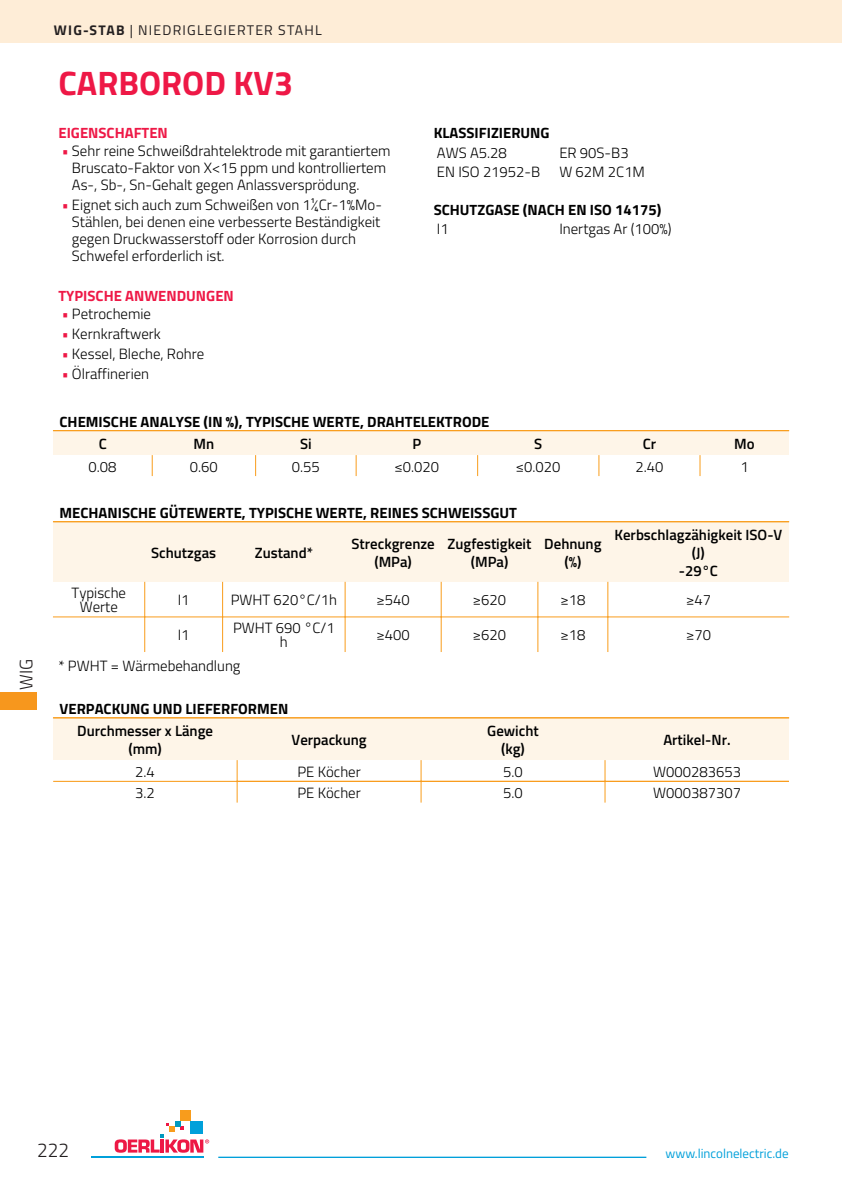
<style>
.page{position:relative;width:842px;height:1191px;background:#fff}
.page>*{position:absolute;margin:0;border:0;box-sizing:border-box;transform-origin:0 0}
.t1{font:700 34px "Titillium Web";color:#ee1846}
.t2{font:300 20px "Titillium Web";color:#231f20;scale:.95 1}
.t3{font:300 18px "Titillium Web";color:#231f20}
.t4{font:300 14.8px/17px "Titillium Web";color:#000}
.t5{font:700 14.8px "Titillium Web";color:#000}
.t6{font:600 14.8px/17.8px "Titillium Web";color:#000;text-align:center}
.t7{font:700 14.8px "Titillium Web";color:#ee1846}
.t8{font:14px "Titillium";letter-spacing:.085em;color:#231f20}
.t9{font:13px "Titillium Web";color:#00a0da}
.s1{font-weight:700}
.s2{color:#ee1846}
</style>
<div class="page">
<div style="left:53px;top:430px;width:99px;height:25px;background:#fef5e8"></div>
<div style="left:152px;top:430px;width:104px;height:25px;background:#fef5e8"></div>
<div style="left:256px;top:430px;width:100px;height:25px;background:#fef5e8"></div>
<div style="left:356px;top:430px;width:122px;height:25px;background:#fef5e8"></div>
<div style="left:478px;top:430px;width:121px;height:25px;background:#fef5e8"></div>
<div style="left:599px;top:430px;width:101px;height:25px;background:#fef5e8"></div>
<div style="left:700px;top:430px;width:89px;height:25px;background:#fef5e8"></div>
<hr style="left:53px;top:430px;width:736px;height:1px;background:#f99d1c">
<svg style="left:152px;top:455px;width:1px;height:20px"></svg>
<svg style="left:255px;top:455px;width:1px;height:20px"></svg>
<svg style="left:356px;top:455px;width:1px;height:20px"></svg>
<svg style="left:477px;top:455px;width:1px;height:20px"></svg>
<svg style="left:599px;top:455px;width:1px;height:20px"></svg>
<svg style="left:700px;top:455px;width:1px;height:20px"></svg>
<div style="left:53px;top:522px;width:92px;height:60px;background:#fef5e8"></div>
<div style="left:145px;top:522px;width:78px;height:60px;background:#fef5e8"></div>
<div style="left:223px;top:522px;width:122px;height:60px;background:#fef5e8"></div>
<div style="left:345px;top:522px;width:96px;height:60px;background:#fef5e8"></div>
<div style="left:441px;top:522px;width:97px;height:60px;background:#fef5e8"></div>
<div style="left:538px;top:522px;width:70px;height:60px;background:#fef5e8"></div>
<div style="left:608px;top:522px;width:181px;height:60px;background:#fef5e8"></div>
<hr style="left:53px;top:521px;width:736px;height:1px;background:#f99d1c">
<hr style="left:53px;top:616px;width:92px;height:1px;background:#f99d1c">
<hr style="left:144px;top:582px;width:1px;height:35px;background:#f99d1c">
<hr style="left:144px;top:617px;width:1px;height:34px;background:#f99d1c">
<hr style="left:145px;top:616px;width:78px;height:1px;background:#f99d1c">
<hr style="left:222px;top:582px;width:1px;height:35px;background:#f99d1c">
<hr style="left:222px;top:617px;width:1px;height:34px;background:#f99d1c">
<hr style="left:223px;top:616px;width:122px;height:1px;background:#f99d1c">
<hr style="left:345px;top:582px;width:1px;height:35px;background:#f99d1c">
<hr style="left:345px;top:617px;width:1px;height:34px;background:#f99d1c">
<hr style="left:345px;top:616px;width:96px;height:1px;background:#f99d1c">
<hr style="left:441px;top:582px;width:1px;height:35px;background:#f99d1c">
<hr style="left:441px;top:617px;width:1px;height:34px;background:#f99d1c">
<hr style="left:441px;top:616px;width:97px;height:1px;background:#f99d1c">
<hr style="left:537px;top:582px;width:1px;height:35px;background:#f99d1c">
<hr style="left:537px;top:617px;width:1px;height:34px;background:#f99d1c">
<hr style="left:538px;top:616px;width:70px;height:1px;background:#f99d1c">
<hr style="left:607px;top:582px;width:1px;height:35px;background:#f99d1c">
<hr style="left:607px;top:617px;width:1px;height:34px;background:#f99d1c">
<hr style="left:608px;top:616px;width:181px;height:1px;background:#f99d1c">
<div style="left:53px;top:718px;width:184px;height:42px;background:#fef5e8"></div>
<div style="left:237px;top:718px;width:184px;height:42px;background:#fef5e8"></div>
<div style="left:421px;top:718px;width:184px;height:42px;background:#fef5e8"></div>
<div style="left:605px;top:718px;width:184px;height:42px;background:#fef5e8"></div>
<hr style="left:53px;top:717px;width:736px;height:1px;background:#f99d1c">
<svg style="left:237px;top:760px;width:1px;height:42px"></svg>
<svg style="left:421px;top:760px;width:1px;height:42px"></svg>
<svg style="left:605px;top:760px;width:1px;height:42px"></svg>
<hr style="left:54px;top:781px;width:183px;height:1px;background:#f99d1c">
<hr style="left:237px;top:781px;width:184px;height:1px;background:#f99d1c">
<hr style="left:421px;top:781px;width:184px;height:1px;background:#f99d1c">
<hr style="left:605px;top:781px;width:183px;height:1px;background:#f99d1c">
<div style="left:0;top:0;width:842px;height:43px;background:#feedd7"></div>
<div style="left:0;top:692px;width:37px;height:18px;background:#f7971d"></div>
<hr style="left:91px;top:1156px;width:112px;height:2px;background:#00a0da">
<div style="left:180px;top:1110px;width:10px;height:11px;background:#f89c1c"></div>
<svg style="left:115px;top:1121px;width:94px;height:31px"></svg>
<hr style="left:218px;top:1156px;width:428px;height:2px;background:#00a0da">
<p class="t3" style="left:13px;top:689px;width:33px;rotate:-90deg">WIG</p>
<p class="t8" style="left:54px;top:19px;width:269px"><span class="s1">WIG-STAB</span> | NIEDRIGLEGIERTER STAHL</p>
<h1 class="t1" style="left:58px;top:57px;width:236px">CARBOROD KV3</h1>
<p class="t7" style="left:58px;top:122px;width:111px">EIGENSCHAFTEN</p>
<p class="t4" style="left:72px;top:142px;width:320px;text-indent:-10px"><span class="s2">•</span> Sehr reine Schweißdrahtelektrode mit garantiertem<br>Bruscato-Faktor von X&lt;15 ppm und kontrolliertem<br>As-, Sb-, Sn-Gehalt gegen Anlassversprödung.</p>
<p class="t4" style="left:72px;top:196px;width:312px;text-indent:-10px"><span class="s2">•</span> Eignet sich auch zum Schweißen von 1¼Cr-1%Mo-Stählen, bei denen eine verbesserte Beständigkeit gegen Druckwasserstoff oder Korrosion durch Schwefel erforderlich ist.</p>
<p class="t7" style="left:58px;top:284px;width:177px">TYPISCHE ANWENDUNGEN</p>
<p class="t4" style="left:62px;top:304px;width:91px"><span class="s2">•</span> Petrochemie</p>
<p class="t4" style="left:62px;top:324px;width:101px"><span class="s2">•</span> Kernkraftwerk</p>
<p class="t4" style="left:62px;top:344px;width:144px"><span class="s2">•</span> Kessel, Bleche, Rohre</p>
<p class="t4" style="left:62px;top:364px;width:89px"><span class="s2">•</span> Ölraffinerien</p>
<p class="t5" style="left:434px;top:122px;width:117px">KLASSIFIZIERUNG</p>
<p class="t4" style="left:437px;top:143px;width:71px">AWS A5.28</p>
<p class="t4" style="left:559px;top:143px;width:71px">ER 90S-B3</p>
<p class="t4" style="left:437px;top:163px;width:105px">EN ISO 21952-B</p>
<p class="t4" style="left:559px;top:163px;width:87px">W 62M 2C1M</p>
<p class="t5" style="left:434px;top:198px;width:229px">SCHUTZGASE (NACH EN ISO 14175)</p>
<p class="t4" style="left:437px;top:220px;width:13px">I1</p>
<p class="t4" style="left:559px;top:220px;width:114px">Inertgas Ar (100%)</p>
<p class="t5" style="left:60px;top:410px;width:431px">CHEMISCHE ANALYSE (IN %), TYPISCHE WERTE, DRAHTELEKTRODE</p>
<p class="t6" style="left:99px;top:434px;width:10px">C</p>
<p class="t6" style="left:194px;top:434px;width:22px">Mn</p>
<p class="t6" style="left:300px;top:434px;width:13px">Si</p>
<p class="t6" style="left:412px;top:434px;width:10px">P</p>
<p class="t6" style="left:534px;top:434px;width:10px">S</p>
<p class="t6" style="left:643px;top:434px;width:15px">Cr</p>
<p class="t6" style="left:734px;top:434px;width:22px">Mo</p>
<p class="t4" style="left:89px;top:457px;width:30px">0.08</p>
<p class="t4" style="left:190px;top:457px;width:30px">0.60</p>
<p class="t4" style="left:292px;top:457px;width:30px">0.55</p>
<p class="t4" style="left:395px;top:457px;width:46px">≤0.020</p>
<p class="t4" style="left:516px;top:457px;width:46px">≤0.020</p>
<p class="t4" style="left:635px;top:457px;width:30px">2.40</p>
<p class="t4" style="left:740px;top:457px;width:10px">1</p>
<p class="t5" style="left:60px;top:501px;width:459px">MECHANISCHE GÜTEWERTE, TYPISCHE WERTE, REINES SCHWEISSGUT</p>
<p class="t6" style="left:151px;top:543px;width:67px">Schutzgas</p>
<p class="t6" style="left:255px;top:543px;width:60px">Zustand*</p>
<p class="t6" style="left:351px;top:534px;width:85px">Streckgrenze (MPa)</p>
<p class="t6" style="left:448px;top:534px;width:85px">Zugfestigkeit (MPa)</p>
<p class="t6" style="left:544px;top:534px;width:59px">Dehnung (%)</p>
<p class="t6" style="left:614px;top:525px;width:169px">Kerbschlagzähigkeit ISO-V (J)<br>-29°C</p>
<p class="t4" style="left:72px;top:585px;width:56px;line-height:14.2px;text-align:center">Typische<br>Werte</p>
<p class="t4" style="left:178px;top:591px;width:13px">I1</p>
<p class="t4" style="left:231px;top:591px;width:108px">PWHT 620°C/1h</p>
<p class="t4" style="left:377px;top:591px;width:35px">≥540</p>
<p class="t4" style="left:473px;top:591px;width:35px">≥620</p>
<p class="t4" style="left:560px;top:591px;width:26px">≥18</p>
<p class="t4" style="left:686px;top:591px;width:26px">≥47</p>
<p class="t4" style="left:178px;top:626px;width:13px">I1</p>
<p class="t4" style="left:233px;top:620px;width:103px;line-height:14.2px;text-align:center">PWHT 690 °C/1 h</p>
<p class="t4" style="left:376px;top:626px;width:35px">≥400</p>
<p class="t4" style="left:473px;top:626px;width:35px">≥620</p>
<p class="t4" style="left:560px;top:626px;width:26px">≥18</p>
<p class="t4" style="left:686px;top:626px;width:26px">≥70</p>
<p class="t4" style="left:58px;top:656px;width:184px">* PWHT = Wärmebehandlung</p>
<p class="t5" style="left:60px;top:697px;width:230px">VERPACKUNG UND LIEFERFORMEN</p>
<p class="t6" style="left:77px;top:721px;width:137px">Durchmesser x Länge (mm)</p>
<p class="t6" style="left:291px;top:730px;width:77px">Verpackung</p>
<p class="t6" style="left:487px;top:721px;width:53px">Gewicht (kg)</p>
<p class="t6" style="left:663px;top:730px;width:69px">Artikel-Nr.</p>
<p class="t4" style="left:135px;top:762px;width:21px">2.4</p>
<p class="t4" style="left:297px;top:762px;width:65px">PE Köcher</p>
<p class="t4" style="left:503px;top:762px;width:21px">5.0</p>
<p class="t4" style="left:653px;top:762px;width:89px">W000283653</p>
<p class="t4" style="left:135px;top:783px;width:21px">3.2</p>
<p class="t4" style="left:297px;top:783px;width:65px">PE Köcher</p>
<p class="t4" style="left:503px;top:783px;width:21px">5.0</p>
<p class="t4" style="left:653px;top:783px;width:89px">W000387307</p>
<h2 class="t2" style="left:37px;top:1136px;width:35px">222</h2>
<p class="t9" style="left:666px;top:1143px;width:125px">www.lincolnelectric.de</p>
</div>
